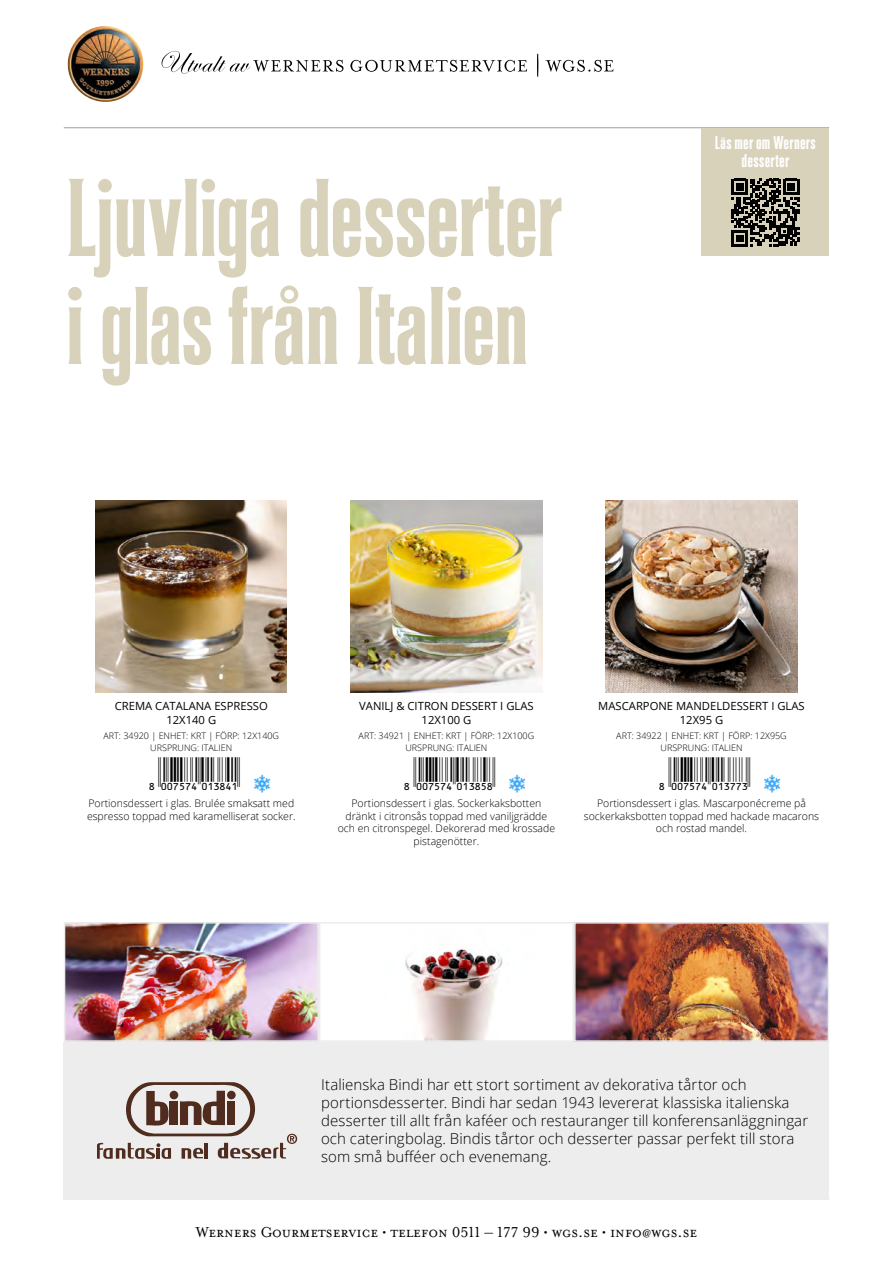
<style>
.page{position:relative;width:893px;height:1263px;background:#fff}
.page>*{position:absolute;margin:0;border:0;box-sizing:border-box;transform-origin:0 0}
.t1{font:700 108px "Coliseum Pro";letter-spacing:-.01em;color:#d9d2bb}
.WGS_Beskrivning{font:33px "Ean Bwr P36 Tt";color:#000}
.RUBRIK_Coliseum_28_p{font:700 18px "Coliseum Pro";letter-spacing:.015em;color:#fff}
.t2{font:16.5px "Mrs Eaves Small Caps";color:#000}
.t3{font:300 15px/18px "Open Sans";letter-spacing:.005em;color:#000}
.WGS_Namn{font:11.25px/13.5px "Open Sans";color:#000;text-align:center}
.WGS_Beskrivning-2{font:300 10.5px/12.6px "Open Sans";color:#000;text-align:center}
.WGS_Data{font:300 9px/11.2px "Open Sans";color:#000;text-align:center}
</style>
<div class="page">
<img style="left:85px;top:26px;width:21px;height:6px">
<svg style="left:162px;top:51px;width:181px;height:23px"></svg>
<svg style="left:350px;top:60px;width:177px;height:12px"></svg>
<svg style="left:545px;top:60px;width:68px;height:12px"></svg>
<svg style="left:537px;top:54px;width:1px;height:23px"></svg>
<hr style="left:64px;top:1199px;width:765px;height:1px;background:#9d9d9c">
<hr style="left:64px;top:127px;width:765px;height:1px;background:#9d9d9c">
<div style="left:64px;top:1042px;width:765px;height:157px;background:#ededed"></div>
<svg style="left:97px;top:1082px;width:200px;height:77px"></svg>
<img style="left:67px;top:925px;width:249px;height:114px">
<div style="left:64px;top:922px;width:255px;height:120px;border:2px solid #ededed"></div>
<img style="left:405px;top:949px;width:98px;height:90px">
<div style="left:319px;top:922px;width:255px;height:120px;border:2px solid #ededed"></div>
<img style="left:577px;top:925px;width:249px;height:114px">
<div style="left:574px;top:922px;width:255px;height:120px;border:2px solid #ededed"></div>
<div style="left:702px;top:128px;width:127px;height:127px;background:#d9d2bb"></div>
<svg style="left:732px;top:179px;width:67px;height:67px"></svg>
<img style="left:96px;top:501px;width:191px;height:191px">
<img style="left:254px;top:774px;width:17px;height:19px">
<img style="left:351px;top:501px;width:191px;height:191px">
<img style="left:509px;top:774px;width:17px;height:19px">
<img style="left:606px;top:501px;width:191px;height:191px">
<img style="left:764px;top:774px;width:17px;height:19px">
<p class="t1" style="left:66px;top:146px;width:498px">Ljuvliga desserter</p>
<p class="t1" style="left:66px;top:254px;width:464px">i glas från Italien</p>
<p class="RUBRIK_Coliseum_28_p" style="left:715px;top:131px;width:102px">Läs mer om Werners</p>
<p class="RUBRIK_Coliseum_28_p" style="left:741px;top:149px;width:49px">desserter</p>
<p class="WGS_Namn" style="left:115px;top:699px;width:155px">CREMA CATALANA ESPRESSO<br>12X140 G</p>
<p class="WGS_Data" style="left:103px;top:730px;width:177px">ART: 34920 | ENHET: KRT | FÖRP: 12X140G<br>URSPRUNG: ITALIEN</p>
<p class="WGS_Beskrivning" style="left:140px;top:757px;width:102px">+!0A7FH4-ABDIEB!</p>
<p class="WGS_Beskrivning-2" style="left:87px;top:796px;width:210px;text-align:left">Portionsdessert i glas. Brulée smaksatt med espresso toppad med karamelliserat socker.</p>
<p class="WGS_Namn" style="left:359px;top:699px;width:176px">VANILJ &amp; CITRON DESSERT I GLAS<br>12X100 G</p>
<p class="WGS_Data" style="left:359px;top:730px;width:177px">ART: 34921 | ENHET: KRT | FÖRP: 12X100G<br>URSPRUNG: ITALIEN</p>
<p class="WGS_Beskrivning" style="left:395px;top:757px;width:102px">+!0A7FH4-ABDIFI!</p>
<p class="WGS_Beskrivning-2" style="left:338px;top:796px;width:219px">Portionsdessert i glas. Sockerkaksbotten dränkt i citronsås toppad med vaniljgrädde och en citronspegel. Dekorerad med krossade pistagenötter.</p>
<p class="WGS_Namn" style="left:598px;top:699px;width:208px">MASCARPONE MANDELDESSERT I GLAS<br>12X95 G</p>
<p class="WGS_Data" style="left:616px;top:730px;width:172px">ART: 34922 | ENHET: KRT | FÖRP: 12X95G<br>URSPRUNG: ITALIEN</p>
<p class="WGS_Beskrivning" style="left:650px;top:757px;width:102px">+!0A7FH4-ABDHHD!</p>
<p class="WGS_Beskrivning-2" style="left:584px;top:796px;width:237px">Portionsdessert i glas. Mascarponécreme på sockerkaksbotten toppad med hackade macarons och rostad mandel.</p>
<p class="t3" style="left:321px;top:1075px;width:489px">Italienska Bindi har ett stort sortiment av dekorativa tårtor och portionsdesserter. Bindi har sedan 1943 levererat klassiska italienska desserter till allt från kaféer och restauranger till konferensanläggningar och cateringbolag. Bindis tårtor och desserter passar perfekt till stora som små bufféer och evenemang.</p>
<h3 class="t2" style="left:196px;top:1223px;width:503px">Werners Gourmetservice • telefon 0511 – 177 99 • wgs.se • info@wgs.se</h3>
</div>
